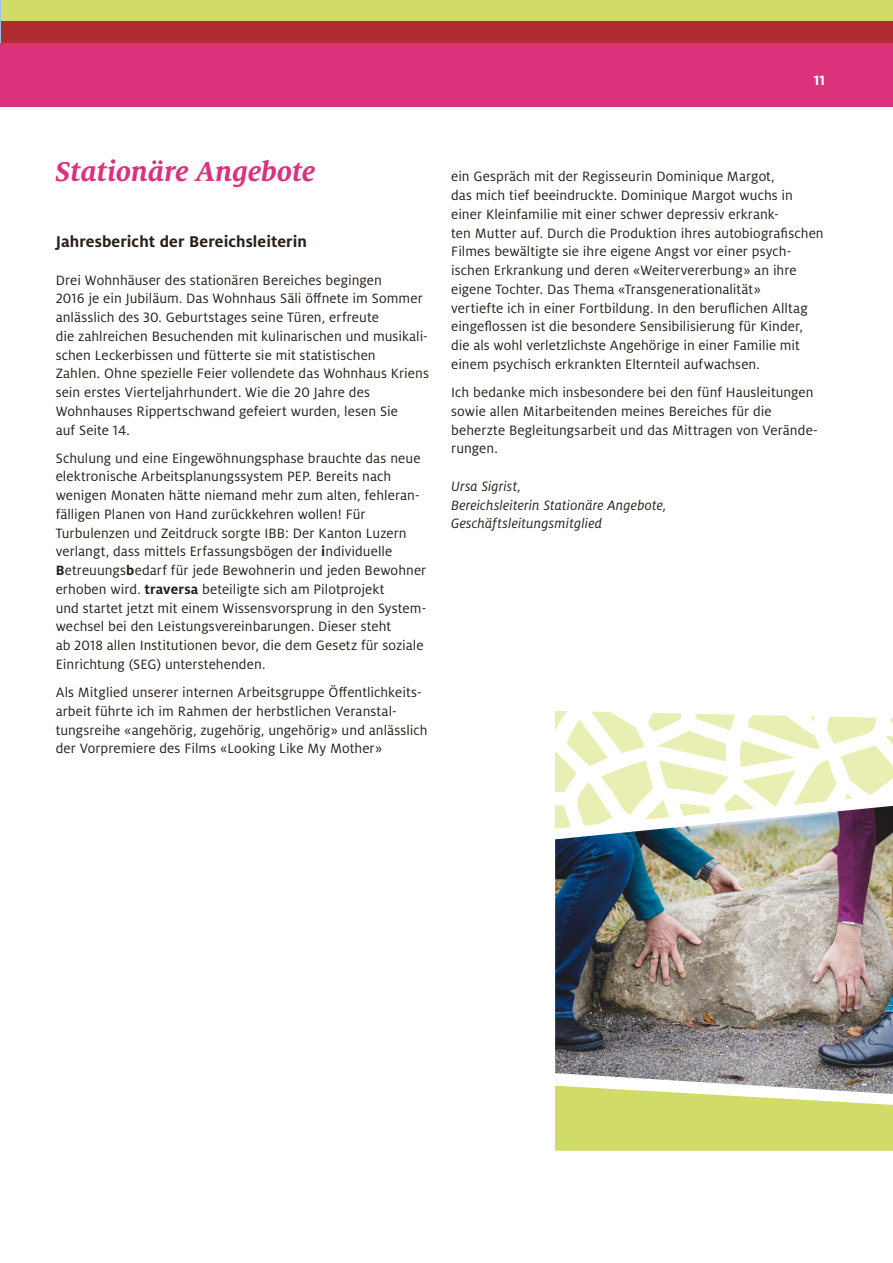
<style>
.page{position:relative;width:893px;height:1263px;background:#fff}
.page>*{position:absolute;margin:0;border:0;box-sizing:border-box;transform-origin:0 0}
.t1{font:italic 700 30px "Milo Serif OT";letter-spacing:-.01em;color:#da337c}
.t2{font:700 17.25px "Milo OT";letter-spacing:.005em;color:#29211a}
.t3{font:15px/18.8px "Milo OT";letter-spacing:.005em;color:#29211a}
.t4{font:italic 15px/18.8px "Milo OT";letter-spacing:.01em;color:#29211a}
.t5{font:700 15px "Milo OT";color:#fff}
.s1{font-weight:700}
</style>
<div class="page">
<div style="left:0;top:0;width:893px;height:43px;background:#d0db68"></div>
<svg style="left:1px;top:21px;width:892px;height:85px;background:#cf3068"></svg>
<hr style="left:0;top:0;width:1px;height:43px;background:#9bc3e7">
<hr style="left:0;top:21px;width:1px;height:85px;background:#da337c">
<svg style="left:555px;top:1094px;width:338px;height:57px;background:#d2dd70"></svg>
<img style="left:555px;top:829px;width:338px;height:265px">
<svg style="left:555px;top:711px;width:338px;height:118px"></svg>
<p class="t5" style="left:814px;top:72px;width:13px">11</p>
<h1 class="t1" style="left:55px;top:156px;width:262px">Stationäre Angebote</h1>
<p class="t2" style="left:56px;top:232px;width:253px">Jahresbericht der Bereichsleiterin</p>
<p class="t3" style="left:56px;top:271px;width:375px">Drei Wohnhäuser des stationären Bereiches begingen<br>2016 je ein Jubiläum. Das Wohnhaus Säli öffnete im Sommer anlässlich des 30. Geburtstages seine Türen, erfreute<br>die zahlreichen Besuchenden mit kulinarischen und musikali&shy;schen Leckerbissen und fütterte sie mit statistischen<br>Zahlen. Ohne spezielle Feier vollendete das Wohnhaus Kriens sein erstes Vierteljahrhundert. Wie die 20 Jahre des Wohnhauses Rippertschwand gefeiert wurden, lesen Sie<br>auf Seite 14.</p>
<p class="t3" style="left:56px;top:449px;width:372px">Schulung und eine Eingewöhnungsphase brauchte das neue elektronische Arbeitsplanungssystem PEP. Bereits nach wenigen Monaten hätte niemand mehr zum alten, fehleran&shy;fälligen Planen von Hand zurückkehren wollen! Für Turbulenzen und Zeitdruck sorgte IBB: Der Kanton Luzern verlangt, dass mittels Erfassungsbögen der <span class="s1">i</span>ndividuelle <span class="s1">B</span>etreuungs<span class="s1">b</span>edarf für jede Bewohnerin und jeden Bewohner erhoben wird. <span class="s1">traversa</span> beteiligte sich am Pilotprojekt<br>und startet jetzt mit einem Wissensvorsprung in den System&shy;wechsel bei den Leistungsvereinbarungen. Dieser steht<br>ab 2018 allen Institutionen bevor, die dem Gesetz für soziale Einrichtung (SEG) unterstehenden.</p>
<p class="t3" style="left:56px;top:683px;width:373px">Als Mitglied unserer internen Arbeitsgruppe Öffentlichkeits&shy;arbeit führte ich im Rahmen der herbstlichen Veranstal&shy;tungsreihe «angehörig, zugehörig, ungehörig» und anlässlich der Vorpremiere des Films «Looking Like My Mother»</p>
<p class="t3" style="left:451px;top:167px;width:374px">ein Gespräch mit der Regisseurin Dominique Margot,<br>das mich tief beeindruckte. Dominique Margot wuchs in einer Kleinfamilie mit einer schwer depressiv erkrank-<br>ten Mutter auf. Durch die Produktion ihres autobiografischen Filmes bewältigte sie ihre eigene Angst vor einer psych&shy;ischen Erkrankung und deren «Weitervererbung» an ihre eigene Tochter. Das Thema «Transgenerationalität»<br>vertiefte ich in einer Fortbildung. In den beruflichen Alltag eingeflossen ist die besondere Sensibilisierung für Kinder, die als wohl verletzlichste Angehörige in einer Familie mit einem psychisch erkrankten Elternteil aufwachsen.</p>
<p class="t3" style="left:451px;top:383px;width:368px">Ich bedanke mich insbesondere bei den fünf Hausleitungen sowie allen Mitarbeitenden meines Bereiches für die beherzte Begleitungsarbeit und das Mittragen von Verände&shy;rungen.</p>
<p class="t4" style="left:451px;top:477px;width:217px">Ursa Sigrist,<br>Bereichsleiterin Stationäre Angebote,<br>Geschäftsleitungsmitglied</p>
</div>
